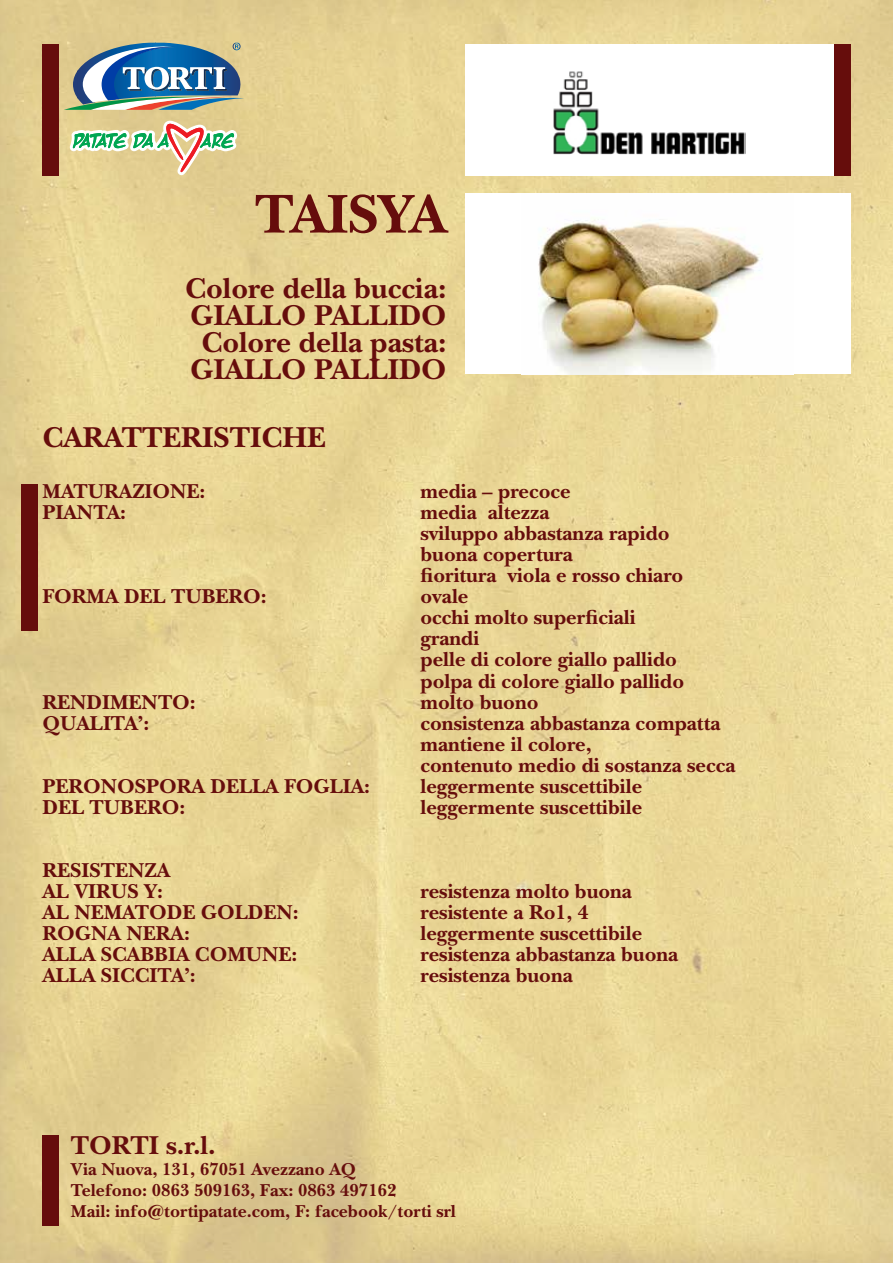
<style>
.page{position:relative;width:893px;height:1263px;background:#fff}
.page>*{position:absolute;margin:0;border:0;box-sizing:border-box;transform-origin:0 0}
.t1{font:700 57px "New Baskerville Std";letter-spacing:-.01em;color:#660d0c}
.t2{font:700 30px/27px "New Baskerville Std";color:#660d0c;text-align:center}
.t3{font:700 27px "New Baskerville Std";color:#660d0c}
.t4{font:700 21px/21px "New Baskerville Std";color:#660d0c}
.t5{font:700 18px/21px "New Baskerville Std";color:#660d0c}
</style>
<div class="page">
<img style="left:0;top:0;width:893px;height:1263px">
<div style="left:465px;top:44px;width:368px;height:131px;background:#fff"></div>
<img style="left:553px;top:71px;width:193px;height:84px">
<svg style="left:64px;top:43px;width:180px;height:67px"></svg>
<svg style="left:70px;top:120px;width:167px;height:55px"></svg>
<div style="left:21px;top:484px;width:17px;height:147px;background:#660d0c"></div>
<div style="left:43px;top:1135px;width:16px;height:91px;background:#660d0c"></div>
<div style="left:43px;top:44px;width:16px;height:131px;background:#660d0c"></div>
<div style="left:833px;top:44px;width:17px;height:131px;background:#660d0c"></div>
<div style="left:465px;top:194px;width:385px;height:180px;background:#fff"></div>
<img style="left:538px;top:218px;width:225px;height:156px">
<h1 class="t1" style="left:255px;top:181px;width:193px">TAISYA</h1>
<h2 class="t2" style="left:185px;top:274px;width:263px">Colore della buccia:<br>GIALLO PALLIDO<br>Colore della pasta:<br>GIALLO PALLIDO</h2>
<h2 class="t2" style="left:43px;top:424px;width:285px">CARATTERISTICHE</h2>
<p class="t4" style="left:43px;top:481px;width:164px">MATURAZIONE:</p>
<p class="t4" style="left:421px;top:481px;width:152px">media – precoce</p>
<p class="t4" style="left:43px;top:502px;width:85px">PIANTA:</p>
<p class="t4" style="left:420px;top:502px;width:264px">media altezza<br>sviluppo abbastanza rapido buona copertura<br>fioritura viola e rosso chiaro</p>
<p class="t4" style="left:43px;top:586px;width:226px">FORMA DEL TUBERO:</p>
<p class="t4" style="left:420px;top:586px;width:265px">ovale<br>occhi molto superficiali grandi<br>pelle di colore giallo pallido polpa di colore giallo pallido</p>
<p class="t4" style="left:43px;top:691px;width:155px">RENDIMENTO:</p>
<p class="t4" style="left:421px;top:691px;width:120px">molto buono</p>
<p class="t4" style="left:43px;top:712px;width:108px">QUALITA’:</p>
<p class="t4" style="left:420px;top:712px;width:316px">consistenza abbastanza compatta mantiene il colore,<br>contenuto medio di sostanza secca</p>
<p class="t4" style="left:43px;top:775px;width:329px">PERONOSPORA DELLA FOGLIA:</p>
<p class="t4" style="left:421px;top:775px;width:223px">leggermente suscettibile</p>
<p class="t4" style="left:43px;top:796px;width:144px">DEL TUBERO:</p>
<p class="t4" style="left:420px;top:796px;width:223px">leggermente suscettibile</p>
<p class="t4" style="left:43px;top:859px;width:129px">RESISTENZA<br>AL VIRUS Y:</p>
<p class="t4" style="left:421px;top:880px;width:213px">resistenza molto buona</p>
<p class="t4" style="left:43px;top:901px;width:258px">AL NEMATODE GOLDEN:</p>
<p class="t4" style="left:421px;top:901px;width:170px">resistente a Ro1, 4</p>
<p class="t4" style="left:43px;top:922px;width:149px">ROGNA NERA:</p>
<p class="t4" style="left:420px;top:922px;width:223px">leggermente suscettibile</p>
<p class="t4" style="left:43px;top:943px;width:256px">ALLA SCABBIA COMUNE:</p>
<p class="t4" style="left:421px;top:943px;width:259px">resistenza abbastanza buona</p>
<p class="t4" style="left:43px;top:964px;width:155px">ALLA SICCITA’:</p>
<p class="t4" style="left:421px;top:964px;width:154px">resistenza buona</p>
<p class="t3" style="left:71px;top:1129px;width:146px">TORTI s.r.l.</p>
<p class="t5" style="left:71px;top:1158px;width:387px">Via Nuova, 131, 67051 Avezzano AQ<br>Telefono: 0863 509163, Fax: 0863 497162<br>Mail: info@tortipatate.com, F: facebook/torti srl</p>
</div>
